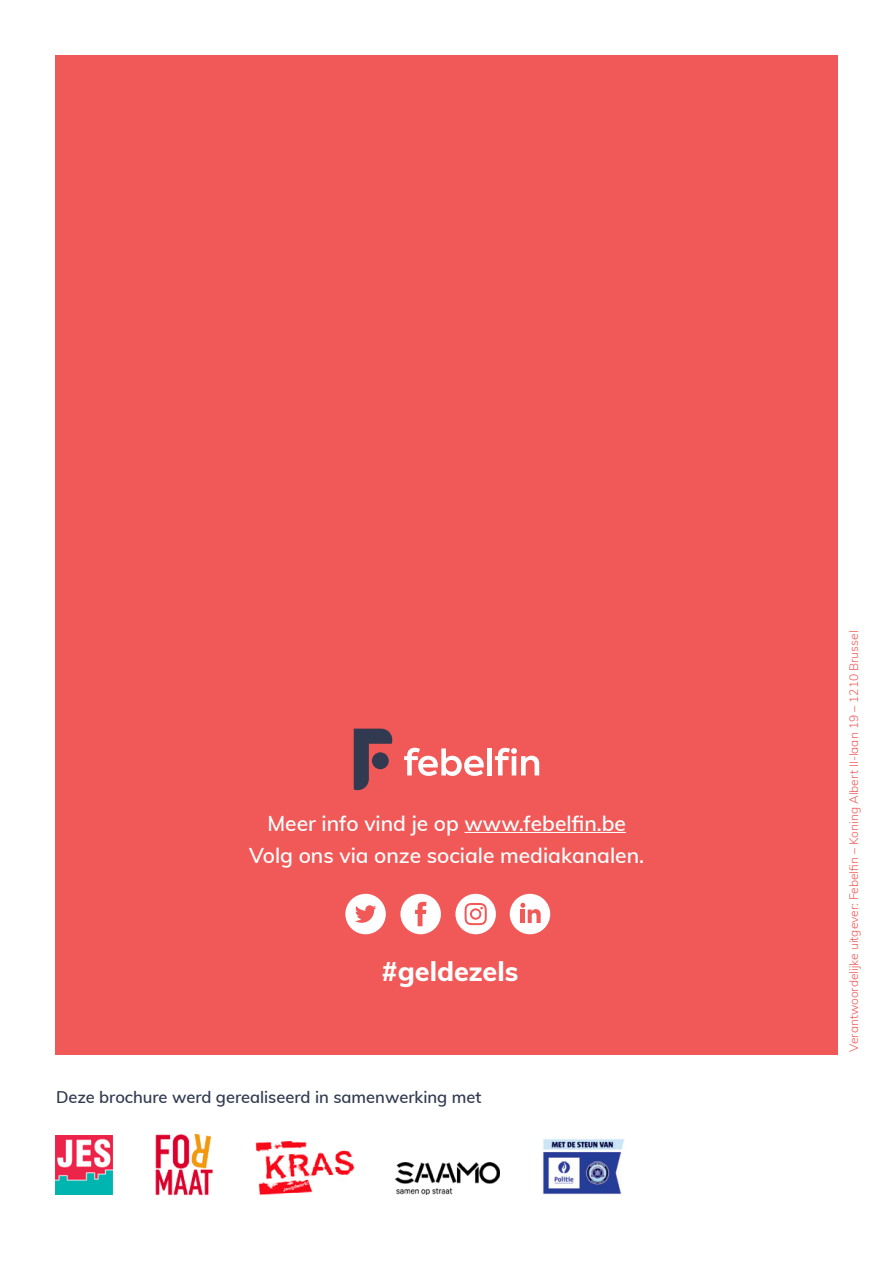
<style>
.page{position:relative;width:893px;height:1263px;background:#fff}
.page>*{position:absolute;margin:0;border:0;box-sizing:border-box;transform-origin:0 0}
.uitgelijnd{font:800 27px "Muli";color:#fff}
.uitgelijnd-2{font:600 21px "Muli";color:#fff}
.uitgelijnd-3{font:600 16.5px "Muli";color:#313a50}
.uitgelijnd-4{font:300 12px "Muli";color:#f05957}
</style>
<div class="page">
<div style="left:55px;top:55px;width:783px;height:999px;background:#f05957"></div>
<hr style="left:465px;top:832px;width:161px;height:1px;background:#fff">
<svg style="left:354px;top:729px;width:38px;height:61px"></svg>
<div style="left:372px;top:752px;width:17px;height:17px;background:#313a50;border-radius:50%"></div>
<svg style="left:404px;top:748px;width:80px;height:28px"></svg>
<hr style="left:487px;top:748px;width:4px;height:27px;background:#fff">
<svg style="left:495px;top:748px;width:44px;height:27px"></svg>
<img style="left:396px;top:1163px;width:104px;height:32px">
<img style="left:55px;top:1135px;width:57px;height:59px">
<img style="left:155px;top:1133px;width:58px;height:63px">
<img style="left:255px;top:1141px;width:100px;height:54px">
<img style="left:543px;top:1139px;width:81px;height:56px">
<div style="left:345px;top:894px;width:41px;height:40px;background:#fff;border-radius:20px"></div>
<svg style="left:355px;top:905px;width:21px;height:18px"></svg>
<div style="left:510px;top:894px;width:40px;height:40px;background:#fff;border-radius:20px"></div>
<svg style="left:520px;top:903px;width:21px;height:20px"></svg>
<div style="left:400px;top:894px;width:41px;height:40px;background:#fff;border-radius:20px"></div>
<svg style="left:415px;top:902px;width:11px;height:24px"></svg>
<div style="left:455px;top:894px;width:41px;height:40px;background:#fff;border-radius:20px"></div>
<svg style="left:465px;top:903px;width:22px;height:22px"></svg>
<p class="uitgelijnd-2" style="left:267px;top:808px;width:360px">Meer info vind je op www.febelfin.be</p>
<p class="uitgelijnd-2" style="left:249px;top:840px;width:397px">Volg ons via onze sociale mediakanalen.</p>
<p class="uitgelijnd" style="left:381px;top:951px;width:138px">#geldezels</p>
<p class="uitgelijnd-3" style="left:56px;top:1085px;width:427px">Deze brochure werd gerealiseerd in samenwerking met</p>
<p class="uitgelijnd-4" style="left:845px;top:1051px;width:422px;rotate:-90deg">Verantwoordelijke uitgever: Febelfin – Koning Albert II-laan 19 – 1210 Brussel</p>
</div>
